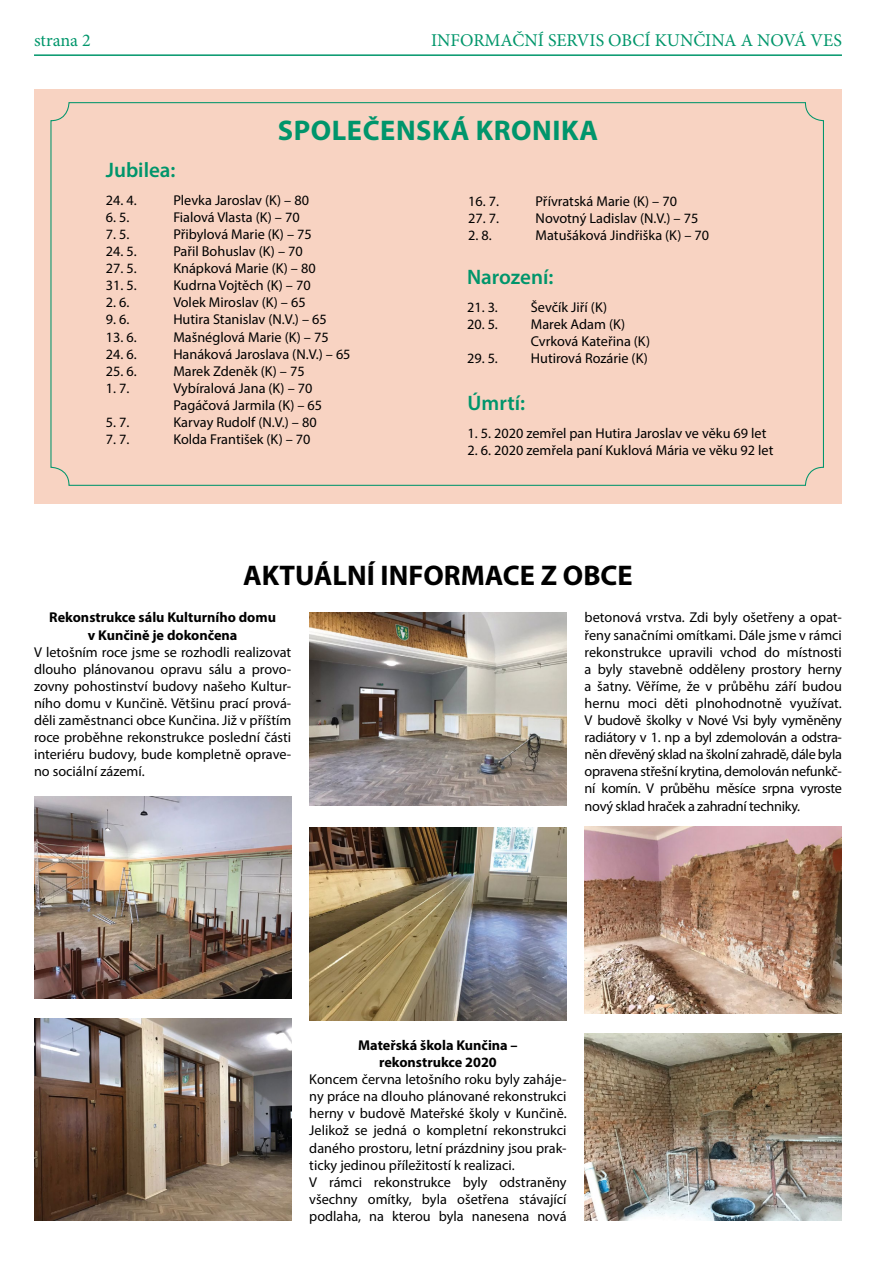
<style>
.page{position:relative;width:893px;height:1263px;background:#fff}
.page>*{position:absolute;margin:0;border:0;box-sizing:border-box;transform-origin:0 0}
.t1{font:700 28.5px "Myriad Pro";color:#000}
.t2{font:700 28.5px "Myriad Pro";letter-spacing:.02em;color:#00956b}
.t3{font:600 21px "Myriad Pro";color:#00956b}
.t4{font:18px "Minion Pro";color:#00966b}
.t5{font:14.25px/17.1px "Myriad Pro";color:#000}
.t6{font:700 14.25px/17.1px "Myriad Pro";color:#000;text-align:center}
</style>
<div class="page">
<hr style="left:34px;top:54px;width:808px;height:2px;background:#00966b">
<div style="left:34px;top:89px;width:808px;height:415px;background:#f8d3c2"></div>
<img style="left:34px;top:797px;width:257px;height:201px">
<img style="left:34px;top:1019px;width:257px;height:201px">
<img style="left:310px;top:612px;width:257px;height:194px">
<img style="left:585px;top:826px;width:257px;height:187px">
<img style="left:585px;top:1034px;width:257px;height:187px">
<img style="left:309px;top:827px;width:258px;height:193px">
<p class="t4" style="left:34px;top:29px;width:58px">strana 2</p>
<p class="t4" style="left:431px;top:29px;width:412px">INFORMAČNÍ SERVIS OBCÍ KUNČINA A NOVÁ VES</p>
<h1 class="t2" style="left:278px;top:111px;width:217px">společenská kronika</h1>
<h2 class="t3" style="left:106px;top:157px;width:71px">Jubilea:</h2>
<p class="t5" style="left:106px;top:191px;width:32px">24. 4.</p>
<p class="t5" style="left:173px;top:191px;width:137px">Plevka Jaroslav (K) – 80</p>
<p class="t5" style="left:106px;top:208px;width:25px">6. 5.</p>
<p class="t5" style="left:173px;top:208px;width:128px">Fialová Vlasta (K) – 70</p>
<p class="t5" style="left:106px;top:225px;width:25px">7. 5.</p>
<p class="t5" style="left:173px;top:225px;width:140px">Přibylová Marie (K) – 75</p>
<p class="t5" style="left:106px;top:242px;width:32px">24. 5.</p>
<p class="t5" style="left:173px;top:242px;width:131px">Pařil Bohuslav (K) – 70</p>
<p class="t5" style="left:106px;top:260px;width:32px">27. 5.</p>
<p class="t5" style="left:173px;top:260px;width:144px">Knápková Marie (K) – 80</p>
<p class="t5" style="left:106px;top:277px;width:32px">31. 5.</p>
<p class="t5" style="left:173px;top:277px;width:139px">Kudrna Vojtěch (K) – 70</p>
<p class="t5" style="left:106px;top:294px;width:25px">2. 6.</p>
<p class="t5" style="left:173px;top:294px;width:134px">Volek Miroslav (K) – 65</p>
<p class="t5" style="left:106px;top:311px;width:25px">9. 6.</p>
<p class="t5" style="left:173px;top:311px;width:155px">Hutira Stanislav (N.V.) – 65</p>
<p class="t5" style="left:106px;top:328px;width:32px">13. 6.</p>
<p class="t5" style="left:173px;top:328px;width:157px">Mašnéglová Marie (K) – 75</p>
<p class="t5" style="left:106px;top:345px;width:32px">24. 6.</p>
<p class="t5" style="left:173px;top:345px;width:179px">Hanáková Jaroslava (N.V.) – 65</p>
<p class="t5" style="left:106px;top:362px;width:32px">25. 6.</p>
<p class="t5" style="left:173px;top:362px;width:133px">Marek Zdeněk (K) – 75</p>
<p class="t5" style="left:106px;top:379px;width:25px">1. 7.</p>
<p class="t5" style="left:173px;top:379px;width:150px">Vybíralová Jana (K) – 70<br>Pagáčová Jarmila (K) – 65</p>
<p class="t5" style="left:106px;top:413px;width:25px">5. 7.</p>
<p class="t5" style="left:173px;top:413px;width:145px">Karvay Rudolf (N.V.) – 80</p>
<p class="t5" style="left:106px;top:431px;width:25px">7. 7.</p>
<p class="t5" style="left:173px;top:431px;width:139px">Kolda František (K) – 70</p>
<p class="t5" style="left:468px;top:192px;width:32px">16. 7.</p>
<p class="t5" style="left:536px;top:192px;width:143px">Přívratská Marie (K) – 70</p>
<p class="t5" style="left:468px;top:209px;width:32px">27. 7.</p>
<p class="t5" style="left:536px;top:209px;width:164px">Novotný Ladislav (N.V.) – 75</p>
<p class="t5" style="left:468px;top:227px;width:25px">2. 8.</p>
<p class="t5" style="left:536px;top:227px;width:175px">Matušáková Jindřiška (K) – 70</p>
<h2 class="t3" style="left:467px;top:264px;width:88px">Narození:</h2>
<p class="t5" style="left:467px;top:298px;width:32px">21. 3.</p>
<p class="t5" style="left:531px;top:298px;width:78px">Ševčík Jiří (K)</p>
<p class="t5" style="left:467px;top:315px;width:32px">20. 5.</p>
<p class="t5" style="left:531px;top:315px;width:121px">Marek Adam (K)<br>Cvrková Kateřina (K)</p>
<p class="t5" style="left:467px;top:350px;width:32px">29. 5.</p>
<p class="t5" style="left:531px;top:350px;width:118px">Hutirová Rozárie (K)</p>
<h2 class="t3" style="left:468px;top:390px;width:59px">Úmrtí:</h2>
<p class="t5" style="left:468px;top:424px;width:300px">1. 5. 2020 zemřel pan Hutira Jaroslav ve věku 69 let</p>
<p class="t5" style="left:468px;top:441px;width:307px">2. 6. 2020 zemřela paní Kuklová Mária ve věku 92 let</p>
<h1 class="t1" style="left:243px;top:557px;width:391px">AKTUÁLNÍ INFORMACE Z OBCE</h1>
<p class="t6" style="left:49px;top:609px;width:228px">Rekonstrukce sálu Kulturního domu v Kunčině je dokončena</p>
<p class="t5" style="left:34px;top:643px;width:259px;text-align:justify">V letošním roce jsme se rozhodli realizovat dlouho plánovanou opravu sálu a provo&shy;zovny pohostinství budovy našeho Kultur&shy;ního domu v Kunčině. Většinu prací prová&shy;děli zaměstnanci obce Kunčina. Již v příštím roce proběhne rekonstrukce poslední části interiéru budovy, bude kompletně oprave&shy;no sociální zázemí.</p>
<p class="t5" style="left:585px;top:609px;width:259px;text-align:justify">betonová vrstva. Zdi byly ošetřeny a opat&shy;řeny sanačními omítkami. Dále jsme v rámci rekonstrukce upravili vchod do místnosti a byly stavebně odděleny prostory herny a šatny. Věříme, že v průběhu září budou hernu moci děti plnohodnotně využívat.<br>V budově školky v Nové Vsi byly vyměněny radiátory v 1. np a byl zdemolován a odstra&shy;něn dřevěný sklad na školní zahradě, dále byla opravena střešní krytina, demolován nefunkč&shy;ní komín. V průběhu měsíce srpna vyroste nový sklad hraček a zahradní techniky.</p>
<p class="t6" style="left:358px;top:1036px;width:161px">Mateřská škola Kunčina – rekonstrukce 2020</p>
<p class="t5" style="left:309px;top:1070px;width:259px">Koncem června letošního roku byly zaháje&shy;ny práce na dlouho plánované rekonstrukci herny v budově Mateřské školy v Kunčině.<br>Jelikož se jedná o kompletní rekonstrukci daného prostoru, letní prázdniny jsou prak&shy;ticky jedinou příležitostí k realizaci.<br>V rámci rekonstrukce byly odstraněny všechny omítky, byla ošetřena stávající podlaha, na kterou byla nanesena nová</p>
</div>
